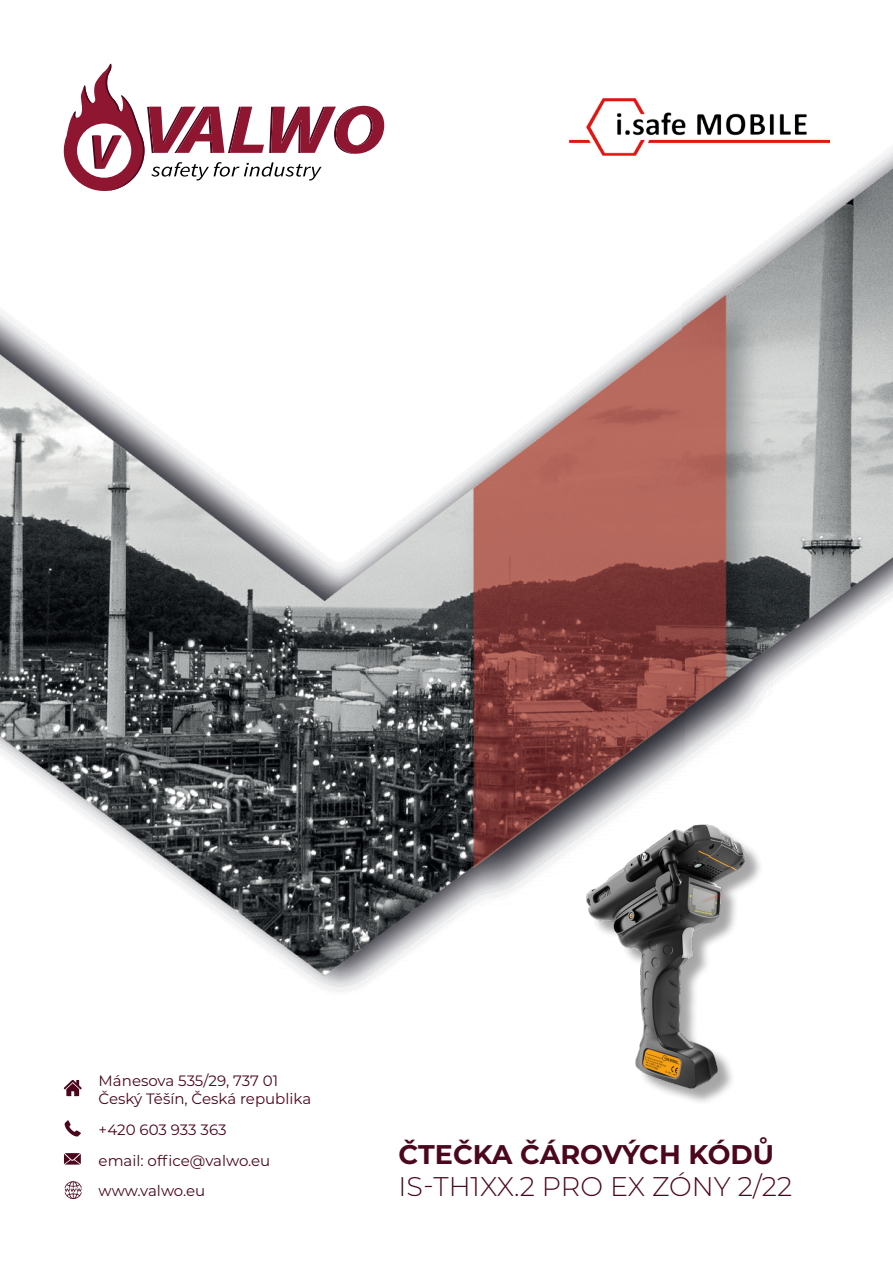
<style>
.page{position:relative;width:893px;height:1263px;background:#fff}
.page>*{position:absolute;margin:0;border:0;box-sizing:border-box;transform-origin:0 0}
.t1{font:300 27px "Montserrat";color:#4b071d}
.t2{font:700 27px "Montserrat";color:#4b071d}
.t3{font:15px/30.8px "Montserrat";color:#4a061d}
</style>
<div class="page">
<img style="left:0;top:63px;width:683px;height:522px">
<img style="left:683px;top:139px;width:210px;height:626px">
<img style="left:0;top:585px;width:684px;height:608px">
<svg style="left:64px;top:64px;width:320px;height:127px"></svg>
<img style="left:566px;top:92px;width:263px;height:70px">
<svg style="left:64px;top:1080px;width:18px;height:16px"></svg>
<svg style="left:65px;top:1120px;width:16px;height:16px"></svg>
<svg style="left:64px;top:1153px;width:17px;height:11px"></svg>
<svg style="left:65px;top:1180px;width:17px;height:19px"></svg>
<img style="left:538px;top:809px;width:222px;height:306px">
<p class="t3" style="left:99px;top:1071px;width:214px;line-height:18px">Mánesova 535/29, 737 01<br>Český Těšín, Česká republika</p>
<p class="t3" style="left:99px;top:1114px;width:173px">+420 603 933 363 email: office@valwo.eu www.valwo.eu</p>
<p class="t2" style="left:399px;top:1134px;width:377px">ČTEČKA ČÁROVÝCH KÓDŮ</p>
<p class="t1" style="left:399px;top:1168px;width:395px">IS-TH1XX.2 PRO EX ZÓNY 2/22</p>
</div>
